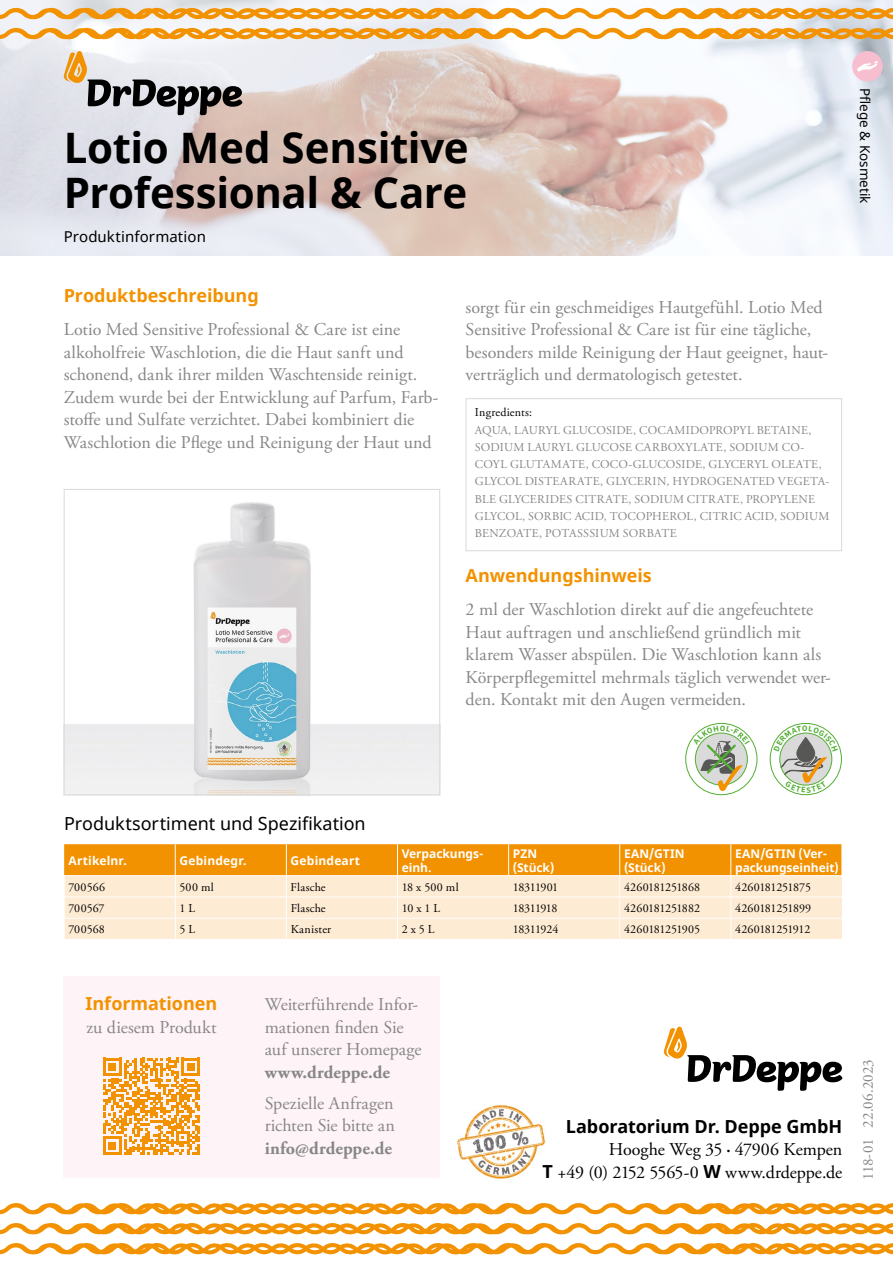
<style>
.page{position:relative;width:893px;height:1263px;background:#fff}
.page>*{position:absolute;margin:0;border:0;box-sizing:border-box;transform-origin:0 0}
.t1{font:700 42px/44.4px "Noto Sans";letter-spacing:-.01em;color:#000}
.t2{font:18px/22.5px "Adobe Garamond Pro";color:#878787}
.t3{font:18px/22.5px "Adobe Garamond Pro";letter-spacing:-.005em;color:#000;text-align:right}
.t4{font:700 18px "Noto Sans";letter-spacing:-.005em;color:#f39200}
.t5{font:18px "Noto Sans";color:#000}
.t6{font:700 18px "Adobe Garamond Pro";color:#878787}
.t7{font:700 18px "Noto Sans";letter-spacing:-.005em;color:#000}
.t8{font:15px "Noto Sans";letter-spacing:.01em;color:#000}
.t9{font:15px "Adobe Garamond Pro";letter-spacing:-.005em;color:#878787}
.t10{font:13.5px "Noto Sans";color:#000}
.t11{font:12px/17.2px "Adobe Garamond Pro";letter-spacing:.015em;color:#878787}
.t12{font:12px "Adobe Garamond Pro";color:#000}
.t13{font:700 12px/14.4px "Noto Sans";color:#fff}
.t14{font:12px "Adobe Garamond Pro";letter-spacing:-.045em;color:#000}
.t15{font:12px "Adobe Garamond Pro";letter-spacing:-.025em;color:#000}
.t16{font:12px "Adobe Garamond Pro";letter-spacing:.02em;color:#000}
.s1{font-size:9px}
.s2{font-family:"Noto Sans";font-weight:700}
</style>
<div class="page">
<img style="left:0;top:0;width:893px;height:255px">
<svg style="left:0;top:7px;width:893px;height:13px"></svg>
<svg style="left:0;top:26px;width:893px;height:13px"></svg>
<svg style="left:0;top:1203px;width:893px;height:12px"></svg>
<svg style="left:0;top:1223px;width:893px;height:12px"></svg>
<svg style="left:0;top:1243px;width:893px;height:11px"></svg>
<div style="left:852px;top:51px;width:31px;height:30px;background:#f7becf;border-radius:50%"></div>
<svg style="left:857px;top:61px;width:21px;height:11px"></svg>
<svg style="left:64px;top:51px;width:178px;height:64px;background:#b7b4b2"></svg>
<div style="left:64px;top:976px;width:376px;height:202px;background:#fef3f6"></div>
<svg style="left:103px;top:1058px;width:97px;height:97px"></svg>
<img style="left:457px;top:1105px;width:89px;height:74px">
<svg style="left:664px;top:1026px;width:178px;height:65px"></svg>
<svg style="left:64px;top:844px;width:778px;height:95px;background:#facf90"></svg>
<div style="left:466px;top:398px;width:376px;height:153px;border:1px solid #dadada"></div>
<img style="left:66px;top:502px;width:372px;height:291px">
<div style="left:64px;top:489px;width:376px;height:306px;border:1px solid #dadada"></div>
<div style="left:770px;top:723px;width:72px;height:72px;border:1px solid #52ae32;border-radius:50%"></div>
<div style="left:685px;top:723px;width:72px;height:72px;border:1px solid #52ae32;border-radius:50%"></div>
<svg style="left:774px;top:725px;width:64px;height:68px"></svg>
<svg style="left:693px;top:725px;width:57px;height:66px"></svg>
<h1 class="t1" style="left:64px;top:127px;width:406px">Lotio Med Sensitive<br>Professional &amp; Care</h1>
<p class="t8" style="left:64px;top:226px;width:144px">Produktinformation</p>
<p class="t4" style="left:64px;top:283px;width:197px">Produktbeschreibung</p>
<p class="t2" style="left:64px;top:319px;width:376px">Lotio Med Sensitive Professional &amp; Care ist eine alkoholfreie Waschlotion, die die Haut sanft und schonend, dank ihrer milden Waschtenside reinigt.<br>Zudem wurde bei der Entwicklung auf Parfum, Farb&shy;stoffe und Sulfate verzichtet. Dabei kombiniert die Waschlotion die Pflege und Reinigung der Haut und</p>
<p class="t2" style="left:466px;top:296px;width:364px">sorgt für ein geschmeidiges Hautgefühl. Lotio Med Sensitive Professional &amp; Care ist für eine tägliche, besonders milde Reinigung der Haut geeignet, haut&shy;verträglich und dermatologisch getestet.</p>
<p class="t12" style="left:475px;top:405px;width:59px">Ingredients:</p>
<p class="t11" style="left:475px;top:421px;width:356px">AQUA, LAURYL GLUCOSIDE, COCAMIDOPROPYL BETAINE, SODIUM LAURYL GLUCOSE CARBOXYLATE, SODIUM CO-COYL GLUTAMATE, COCO-GLUCOSIDE, GLYCERYL OLEATE, GLYCOL DISTEARATE, GLYCERIN, HYDROGENATED VEGETA-BLE GLYCERIDES CITRATE, SODIUM CITRATE, PROPYLENE GLYCOL, SORBIC ACID, TOCOPHEROL, CITRIC ACID, SODIUM BENZOATE, POTASSSIUM SORBATE</p>
<p class="t4" style="left:466px;top:563px;width:188px">Anwendungshinweis</p>
<p class="t2" style="left:466px;top:599px;width:367px">2 ml der Waschlotion direkt auf die angefeuchtete Haut auftragen und anschließend gründlich mit klarem Wasser abspülen. Die Waschlotion kann als Körperpflegemittel mehrmals täglich verwendet wer&shy;den. Kontakt mit den Augen vermeiden.</p>
<p class="t10" style="left:874px;top:88px;width:117px;rotate:90deg">Pflege &amp; Kosmetik</p>
<p class="t5" style="left:64px;top:811px;width:303px">Produktsortiment und Spezifikation</p>
<p class="t13" style="left:68px;top:854px;width:60px">Artikelnr.</p>
<p class="t13" style="left:180px;top:854px;width:69px">Gebindegr.</p>
<p class="t13" style="left:291px;top:854px;width:71px">Gebindeart</p>
<p class="t13" style="left:402px;top:846px;width:83px">Verpackungs&shy;einh.</p>
<p class="t13" style="left:513px;top:846px;width:43px">PZN (Stück)</p>
<p class="t13" style="left:624px;top:846px;width:62px">EAN/GTIN (Stück)</p>
<p class="t13" style="left:735px;top:846px;width:105px">EAN/GTIN (Ver&shy;packungseinheit)</p>
<p class="t12" style="left:68px;top:880px;width:38px">700566</p>
<p class="t12" style="left:180px;top:880px;width:36px">500 ml</p>
<p class="t12" style="left:291px;top:880px;width:37px">Flasche</p>
<p class="t12" style="left:402px;top:880px;width:58px">18 x 500 ml</p>
<p class="t14" style="left:513px;top:880px;width:47px">18311901</p>
<p class="t12" style="left:624px;top:880px;width:78px">4260181251868</p>
<p class="t12" style="left:735px;top:880px;width:77px">4260181251875</p>
<p class="t12" style="left:68px;top:901px;width:38px">700567</p>
<p class="t12" style="left:180px;top:901px;width:17px">1 L</p>
<p class="t12" style="left:291px;top:901px;width:37px">Flasche</p>
<p class="t12" style="left:402px;top:901px;width:40px">10 x 1 L</p>
<p class="t14" style="left:513px;top:901px;width:46px">18311918</p>
<p class="t12" style="left:624px;top:901px;width:78px">4260181251882</p>
<p class="t12" style="left:735px;top:901px;width:78px">4260181251899</p>
<p class="t12" style="left:68px;top:922px;width:38px">700568</p>
<p class="t12" style="left:180px;top:922px;width:17px">5 L</p>
<p class="t16" style="left:291px;top:922px;width:42px">Kanister</p>
<p class="t12" style="left:402px;top:922px;width:34px">2 x 5 L</p>
<p class="t14" style="left:513px;top:922px;width:47px">18311924</p>
<p class="t12" style="left:624px;top:922px;width:78px">4260181251905</p>
<p class="t15" style="left:735px;top:922px;width:77px">4260181251912</p>
<p class="t4" style="left:86px;top:991px;width:133px">Informationen</p>
<p class="t2" style="left:86px;top:1016px;width:132px">zu diesem Produkt</p>
<p class="t2" style="left:265px;top:994px;width:158px">Weiterführende Infor&shy;mationen finden Sie auf unserer Homepage</p>
<p class="t6" style="left:265px;top:1061px;width:127px">www.drdeppe.de</p>
<p class="t2" style="left:265px;top:1092px;width:132px">Spezielle Anfragen richten Sie bitte an</p>
<p class="t6" style="left:265px;top:1137px;width:129px">info@drdeppe.de</p>
<p class="t7" style="left:566px;top:1114px;width:278px">Laboratorium Dr. Deppe GmbH</p>
<p class="t3" style="left:543px;top:1139px;width:301px">Hooghe Weg 35 <span class="s1">•</span> 47906 Kempen<br><span class="s2">T</span> +49 (0) 2152 5565-0 <span class="s2">W</span> www.drdeppe.de</p>
<p class="t9" style="left:859px;top:1179px;width:122px;rotate:-90deg">118-01 22.06.2023</p>
</div>
